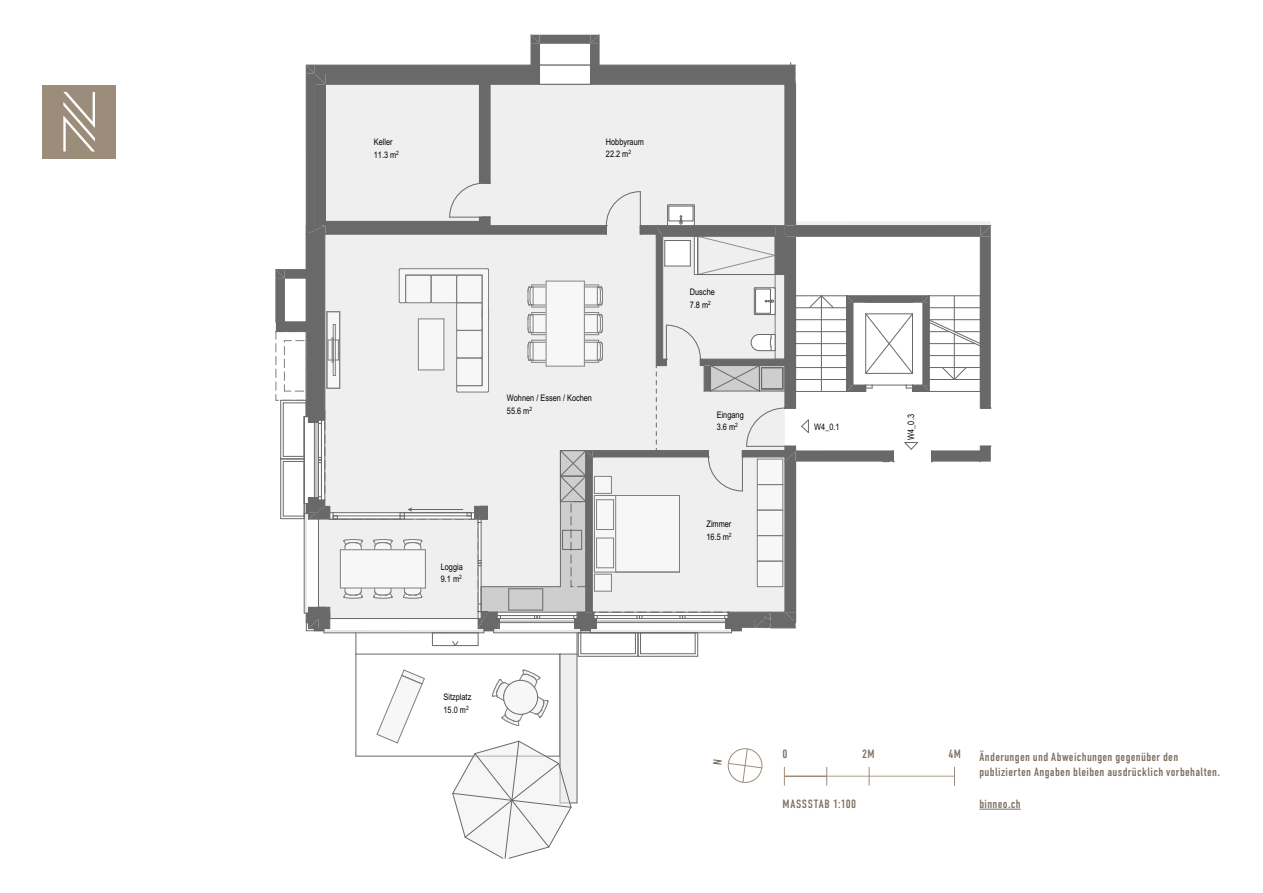
<style>
.page{position:relative;width:1263px;height:893px;background:#fff}
.page>*{position:absolute;margin:0;border:0;box-sizing:border-box;transform-origin:0 0}
.Headline{font:12px/15.8px "DIN Condensed";letter-spacing:.025em;color:#7c6f61}
.Headline-2{font:12px "DIN Condensed";letter-spacing:.055em;color:#7c6f61}
.t1{font:9px/12.6px "Arial Narrow";color:#000}
</style>
<div class="page">
<div style="left:43px;top:85px;width:73px;height:73px;background:#9c8c7a"></div>
<svg style="left:63px;top:92px;width:32px;height:59px"></svg>
<hr style="left:578px;top:656px;width:60px;height:1px;background:#696969">
<hr style="left:638px;top:656px;width:60px;height:1px;background:#696969">
<div style="left:560px;top:654px;width:17px;height:149px;background:#efefef"></div>
<svg style="left:355px;top:678px;width:165px;height:79px"></svg>
<svg style="left:492px;top:670px;width:57px;height:56px"></svg>
<div style="left:531px;top:43px;width:8px;height:34px;background:#696969"></div>
<hr style="left:539px;top:43px;width:1px;height:34px;background:#696969">
<svg style="left:531px;top:35px;width:8px;height:8px"></svg>
<div style="left:539px;top:35px;width:51px;height:8px;background:#696969"></div>
<hr style="left:539px;top:43px;width:51px;height:1px;background:#696969">
<div style="left:590px;top:43px;width:9px;height:34px;background:#696969"></div>
<svg style="left:590px;top:35px;width:10px;height:8px"></svg>
<hr style="left:599px;top:43px;width:1px;height:34px;background:#696969">
<svg style="left:376px;top:669px;width:49px;height:74px"></svg>
<hr style="left:560px;top:654px;width:1px;height:149px;background:#696969">
<hr style="left:577px;top:654px;width:1px;height:149px;background:#696969">
<svg style="left:276px;top:63px;width:715px;height:593px"></svg>
<svg style="left:452px;top:741px;width:125px;height:118px"></svg>
<hr style="left:979px;top:809px;width:42px;height:1px;background:#7c6f61">
<svg style="left:713px;top:748px;width:50px;height:35px"></svg>
<hr style="left:784px;top:775px;width:43px;height:2px;background:#9c8c7a">
<hr style="left:827px;top:775px;width:127px;height:2px;background:#c7bdb2">
<svg style="left:784px;top:767px;width:1px;height:19px"></svg>
<svg style="left:826px;top:767px;width:1px;height:19px"></svg>
<svg style="left:869px;top:767px;width:1px;height:19px"></svg>
<svg style="left:954px;top:767px;width:1px;height:19px"></svg>
<p class="t1" style="left:374px;top:137px;width:27px">Keller<br>11.3 m<sup>2</sup></p>
<p class="t1" style="left:606px;top:136px;width:40px">Hobbyraum<br>22.2 m<sup>2</sup></p>
<p class="t1" style="left:507px;top:393px;width:87px">Wohnen / Essen / Kochen<br>55.6 m<sup>2</sup></p>
<p class="t1" style="left:441px;top:561px;width:24px">Loggia<br>9.1 m<sup>2</sup></p>
<p class="t1" style="left:443px;top:691px;width:29px">Sitzplatz<br>15.0 m<sup>2</sup></p>
<p class="t1" style="left:690px;top:287px;width:27px">Dusche<br>7.8 m<sup>2</sup></p>
<p class="t1" style="left:717px;top:409px;width:28px">Eingang<br>3.6 m<sup>2</sup></p>
<p class="t1" style="left:706px;top:519px;width:27px">Zimmer<br>16.5 m<sup>2</sup></p>
<p class="t1" style="left:814px;top:421px;width:27px">W4_0.1</p>
<p class="t1" style="left:905px;top:440px;width:27px;rotate:-90deg">W4_0.3</p>
<p class="Headline" style="left:782px;top:746px;width:7px">0</p>
<p class="Headline" style="left:862px;top:746px;width:14px">2M</p>
<p class="Headline" style="left:948px;top:746px;width:14px">4M</p>
<p class="Headline" style="left:979px;top:749px;width:242px">Änderungen und Abweichungen gegenüber den publizierten Angaben bleiben ausdrücklich vorbehalten.</p>
<p class="Headline-2" style="left:782px;top:797px;width:75px">MASSSTAB 1:100</p>
<p class="Headline" style="left:979px;top:796px;width:43px">binneo.ch</p>
</div>
